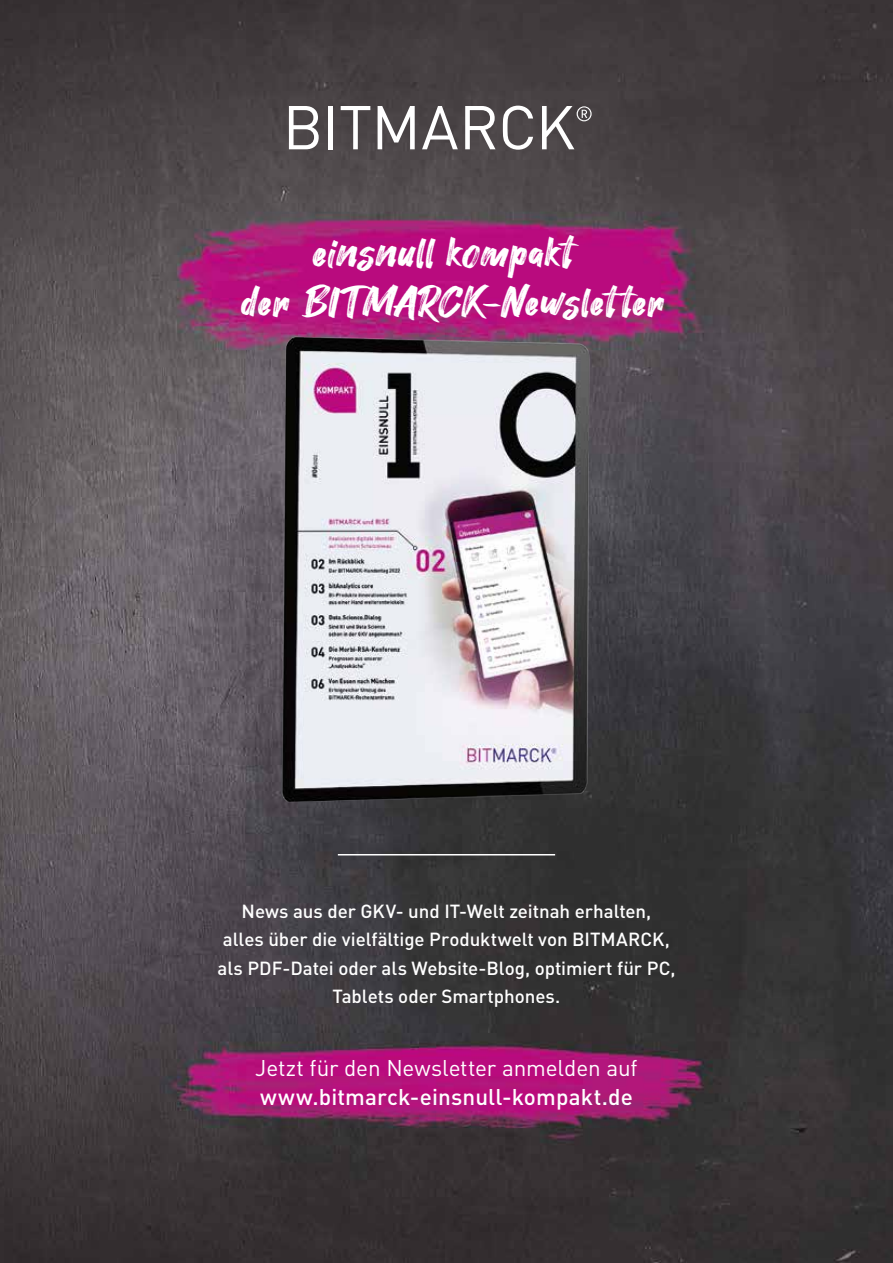
<style>
.page{position:relative;width:893px;height:1263px;background:#fff}
.page>*{position:absolute;margin:0;border:0;box-sizing:border-box;transform-origin:0 0}
.t1{font:45px "Hey August";letter-spacing:.02em;color:#fff}
.t2{font:43.5px "Hey August";letter-spacing:.025em;color:#fff}
.t3{font:22.5px "DIN Pro";letter-spacing:-.005em;color:#fff}
.t4{font:500 22.5px "DIN Pro";letter-spacing:.005em;color:#fff}
.t5{font:500 18.75px/28.5px "DIN Pro";letter-spacing:-.005em;color:#fff;text-align:center}
</style>
<div class="page">
<img style="left:0;top:0;width:893px;height:1263px">
<img style="left:253px;top:312px;width:362px;height:565px">
<svg style="left:289px;top:106px;width:30px;height:43px"></svg>
<div style="left:328px;top:106px;width:5px;height:43px;background:#fff"></div>
<svg style="left:341px;top:106px;width:29px;height:43px"></svg>
<svg style="left:378px;top:106px;width:37px;height:43px"></svg>
<svg style="left:422px;top:106px;width:36px;height:43px"></svg>
<svg style="left:465px;top:106px;width:30px;height:43px"></svg>
<svg style="left:503px;top:106px;width:30px;height:44px"></svg>
<svg style="left:542px;top:106px;width:50px;height:43px"></svg>
<hr style="left:338px;top:854px;width:217px;height:1px;background:#fff">
<h1 class="t1" style="left:313px;top:228px;width:262px">einsnull kompakt</h1>
<h2 class="t2" style="left:241px;top:279px;width:425px">der BITMARCK-Newsletter</h2>
<p class="t5" style="left:217px;top:895px;width:459px">News aus der GKV- und IT-Welt zeitnah erhalten,<br>alles über die vielfältige Produktwelt von BITMARCK, als PDF-Datei oder als Website-Blog, optimiert für PC, Tablets oder Smartphones.</p>
<p class="t3" style="left:255px;top:1050px;width:384px">Jetzt für den Newsletter anmelden auf</p>
<p class="t4" style="left:260px;top:1078px;width:374px">www.bitmarck-einsnull-kompakt.de</p>
</div>
